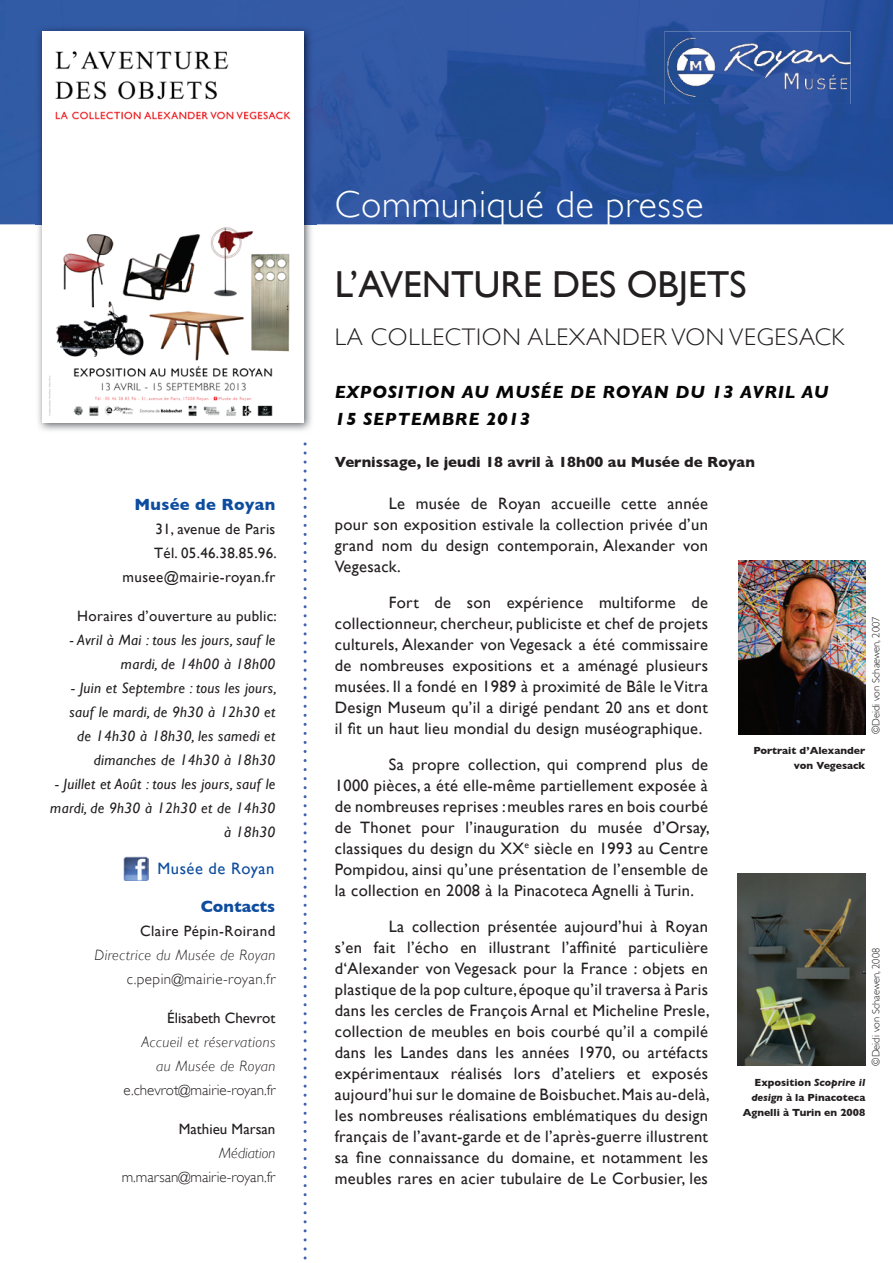
<style>
.page{position:relative;width:893px;height:1263px;background:#fff}
.page>*{position:absolute;margin:0;border:0;box-sizing:border-box;transform-origin:0 0}
.t1{font:37.5px "Gill Sans";color:#231f20}
.t2{font:300 37.5px "Gill Sans";letter-spacing:.02em;color:#fff}
.t3{font:300 24px "Gill Sans";letter-spacing:.03em;color:#231f20}
.t4{font:italic 700 18px/27px "Gill Sans";letter-spacing:.04em;color:#040504}
.t5{font:16.5px/21px "Gill Sans";letter-spacing:.02em;color:#231f20;text-align:justify}
.t6{font:700 16.5px "Gill Sans";letter-spacing:.015em;color:#0d4c9f}
.t7{font:16.5px "Gill Sans";letter-spacing:.03em;color:#0d4c9f}
.t8{font:italic 15px/24px "Gill Sans";letter-spacing:.02em;color:#231f20;text-align:right}
.t9{font:15px/24px "Gill Sans";letter-spacing:.02em;color:#231f20;text-align:right}
.t10{font:italic 300 15px/24px "Gill Sans";letter-spacing:.03em;color:#231f20;text-align:right}
.t11{font:300 15px "Gill Sans";color:#231f20}
.t12{font:700 15px "Gill Sans";color:#231f20}
.t13{font:15px "Gill Sans";color:#231f20}
.t14{font:300 15px "Gill Sans";letter-spacing:.03em;color:#231f20}
.t15{font:italic 300 15px "Gill Sans";color:#231f20}
.t16{font:700 10.5px/15px "Gill Sans";color:#231f20;text-align:right}
.t17{font:300 10.5px "Gill Sans";color:#231f20}
.s1{font-style:italic}
</style>
<div class="page">
<img style="left:0;top:0;width:893px;height:224px">
<svg style="left:304px;top:451px;width:3px;height:808px"></svg>
<img style="left:36px;top:25px;width:281px;height:406px">
<img style="left:43px;top:32px;width:261px;height:391px">
<img style="left:664px;top:32px;width:186px;height:72px">
<img style="left:738px;top:561px;width:127px;height:173px">
<img style="left:738px;top:873px;width:127px;height:192px">
<img style="left:123px;top:856px;width:25px;height:24px">
<p class="t6" style="left:134px;top:495px;width:142px">Musée de Royan</p>
<p class="t9" style="left:123px;top:517px;width:156px">31, avenue de Paris<br>Tél. 05.46.38.85.96. musee@mairie-royan.fr</p>
<p class="t9" style="left:77px;top:604px;width:201px">Horaires d’ouverture au public:</p>
<p class="t8" style="left:70px;top:628px;width:207px">- Avril à Mai : tous les jours, sauf le mardi, de 14h00 à 18h00</p>
<p class="t8" style="left:70px;top:676px;width:209px">- Juin et Septembre : tous les jours, sauf le mardi, de 9h30 à 12h30 et de 14h30 à 18h30, les samedi et dimanches de 14h30 à 18h30</p>
<p class="t8" style="left:50px;top:772px;width:227px">- Juillet et Août : tous les jours, sauf le mardi, de 9h30 à 12h30 et de 14h30 à 18h30</p>
<p class="t7" style="left:158px;top:859px;width:118px">Musée de Royan</p>
<p class="t6" style="left:201px;top:897px;width:76px">Contacts</p>
<p class="t9" style="left:140px;top:919px;width:137px">Claire Pépin-Roirand</p>
<p class="t10" style="left:94px;top:943px;width:182px">Directrice du Musée de Royan</p>
<p class="t14" style="left:127px;top:971px;width:150px">c.pepin@mairie-royan.fr</p>
<p class="t13" style="left:167px;top:1009px;width:110px">Élisabeth Chevrot</p>
<p class="t10" style="left:141px;top:1030px;width:135px">Accueil et réservations au Musée de Royan</p>
<p class="t11" style="left:123px;top:1082px;width:153px">e.chevrot@mairie-royan.fr</p>
<p class="t13" style="left:179px;top:1120px;width:98px">Mathieu Marsan</p>
<p class="t15" style="left:219px;top:1145px;width:58px">Médiation</p>
<p class="t11" style="left:122px;top:1169px;width:155px">m.marsan@mairie-royan.fr</p>
<h1 class="t2" style="left:335px;top:184px;width:370px">Communiqué de presse</h1>
<h1 class="t1" style="left:335px;top:263px;width:413px">L’AVENTURE DES OBJETS</h1>
<h2 class="t3" style="left:335px;top:323px;width:511px">LA COLLECTION ALEXANDER VON VEGESACK</h2>
<p class="t4" style="left:335px;top:379px;width:496px">EXPOSITION AU MUSÉE DE ROYAN DU 13 AVRIL AU<br>15 SEPTEMBRE 2013</p>
<p class="t12" style="left:335px;top:453px;width:421px">Vernissage, le jeudi 18 avril à 18h00 au Musée de Royan</p>
<p class="t5" style="left:335px;top:493px;width:375px;text-indent:54px">Le musée de Royan accueille cette année pour son exposition estivale la collection privée d’un grand nom du design contemporain, Alexander von Vegesack.</p>
<p class="t5" style="left:335px;top:592px;width:375px;text-indent:54px">Fort de son expérience multiforme de collectionneur, chercheur, publiciste et chef de projets culturels, Alexander von Vegesack a été commissaire de nombreuses expositions et a aménagé plusieurs musées. Il a fondé en 1989 à proximité de Bâle le Vitra Design Museum qu’il a dirigé pendant 20 ans et dont il fit un haut lieu mondial du design muséographique.</p>
<p class="t5" style="left:335px;top:754px;width:376px;text-indent:54px">Sa propre collection, qui comprend plus de 1000 pièces, a été elle-même partiellement exposée à de nombreuses reprises : meubles rares en bois courbé de Thonet pour l’inauguration du musée d’Orsay, classiques du design du XX<sup>e</sup> siècle en 1993 au Centre Pompidou, ainsi qu’une présentation de l’ensemble de la collection en 2008 à la Pinacoteca Agnelli à Turin.</p>
<p class="t5" style="left:335px;top:916px;width:376px;text-indent:54px">La collection présentée aujourd’hui à Royan s’en fait l’écho en illustrant l’affinité particulière d‘Alexander von Vegesack pour la France : objets en plastique de la pop culture, époque qu’il traversa à Paris dans les cercles de François Arnal et Micheline Presle, collection de meubles en bois courbé qu’il a compilé dans les Landes dans les années 1970, ou artéfacts expérimentaux réalisés lors d’ateliers et exposés aujourd’hui sur le domaine de Boisbuchet. Mais au-delà, les nombreuses réalisations emblématiques du design français de l’avant-garde et de l’après-guerre illustrent sa fine connaissance du domaine, et notamment les meubles rares en acier tubulaire de Le Corbusier, les</p>
<p class="t17" style="left:870px;top:734px;width:119px;rotate:-90deg">©Deidi von Schaewen, 2007</p>
<p class="t16" style="left:753px;top:742px;width:113px">Portrait d’Alexander von Vegesack</p>
<p class="t17" style="left:870px;top:1066px;width:119px;rotate:-90deg">©Deidi von Schaewen, 2008</p>
<p class="t16" style="left:743px;top:1074px;width:124px">Exposition <span class="s1">Scoprire il design</span> à la Pinacoteca<br>Agnelli à Turin en 2008</p>
</div>
